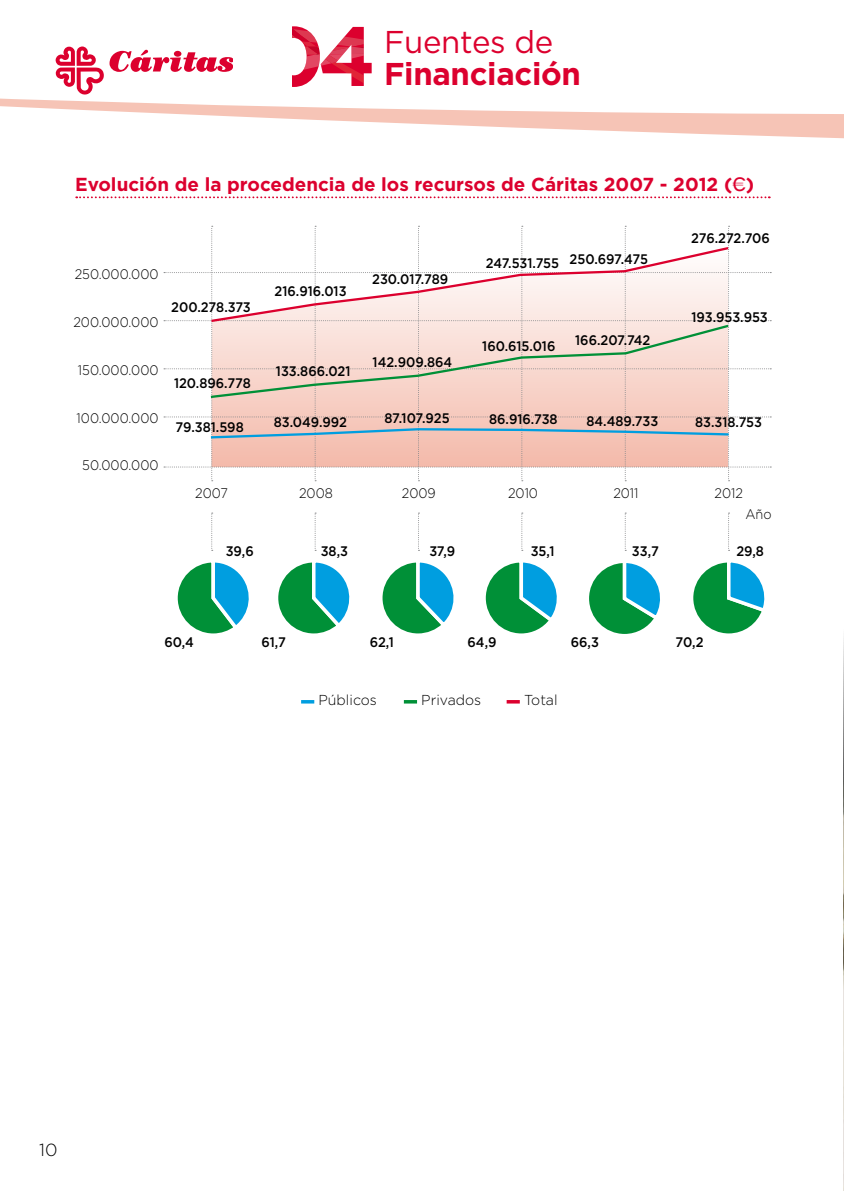
<style>
.page{position:relative;width:844px;height:1191px;background:#fff}
.page>*{position:absolute;margin:0;border:0;box-sizing:border-box;transform-origin:0 0}
.t1{font:700 31.5px "Gotham";letter-spacing:-.01em;color:#dc002e}
.t2{font:31.5px "Gotham";letter-spacing:-.01em;color:#dc002e}
.t3{font:700 18.9px "Gotham";color:#dc002e}
.t4{font:300 17.5px "Gotham";color:#000}
.t5{font:300 14.35px "Gotham";color:#000}
.t6{font:500 13.83px "Gotham";color:#000;scale:.92 1}
.t7{font:300 13.83px "Gotham";color:#000;scale:.92 1}
.s1{font-family:"Euro Collection";font-weight:400}
</style>
<div class="page">
<svg style="left:292px;top:26px;width:79px;height:61px"></svg>
<svg style="left:56px;top:46px;width:177px;height:49px"></svg>
<svg style="left:0;top:98px;width:843px;height:41px"></svg>
<div style="left:233px;top:5px;width:59px;height:97px;background:#fff"></div>
<svg style="left:211px;top:512px;width:2px;height:39px"></svg>
<svg style="left:314px;top:512px;width:2px;height:39px"></svg>
<svg style="left:418px;top:512px;width:1px;height:39px"></svg>
<svg style="left:521px;top:512px;width:1px;height:39px"></svg>
<svg style="left:624px;top:512px;width:2px;height:39px"></svg>
<svg style="left:728px;top:512px;width:1px;height:39px"></svg>
<svg style="left:76px;top:196px;width:693px;height:2px"></svg>
<svg style="left:301px;top:700px;width:13px;height:3px"></svg>
<svg style="left:404px;top:700px;width:13px;height:3px"></svg>
<svg style="left:506px;top:700px;width:13px;height:3px"></svg>
<svg style="left:164px;top:226px;width:607px;height:255px"></svg>
<img style="left:843px;top:638px;width:1px;height:553px">
<svg style="left:177px;top:562px;width:72px;height:72px"></svg>
<svg style="left:278px;top:562px;width:72px;height:72px"></svg>
<svg style="left:382px;top:562px;width:72px;height:72px"></svg>
<svg style="left:485px;top:562px;width:72px;height:72px"></svg>
<svg style="left:589px;top:563px;width:71px;height:71px"></svg>
<svg style="left:693px;top:562px;width:72px;height:72px"></svg>
<h1 class="t2" style="left:384px;top:24px;width:171px">Fuentes de</h1>
<h1 class="t1" style="left:384px;top:55px;width:198px">Financiación</h1>
<h2 class="t3" style="left:75px;top:173px;width:680px">Evolución de la procedencia de los recursos de Cáritas 2007 - 2012 (<span class="s1">H</span>)</h2>
<p class="t7" style="left:75px;top:267px;width:93px">250.000.000</p>
<p class="t7" style="left:73px;top:315px;width:94px">200.000.000</p>
<p class="t7" style="left:78px;top:362px;width:89px">150.000.000</p>
<p class="t7" style="left:77px;top:410px;width:90px">100.000.000</p>
<p class="t7" style="left:82px;top:458px;width:84px">50.000.000</p>
<p class="t6" style="left:171px;top:299px;width:88px">200.278.373</p>
<p class="t6" style="left:174px;top:375px;width:85px">120.896.778</p>
<p class="t6" style="left:274px;top:283px;width:80px">216.916.013</p>
<p class="t6" style="left:372px;top:271px;width:84px">230.017.789</p>
<p class="t6" style="left:276px;top:364px;width:82px">133.866.021</p>
<p class="t6" style="left:372px;top:354px;width:88px">142.909.864</p>
<p class="t6" style="left:485px;top:253px;width:178px">247.531.755 250.697.475</p>
<p class="t6" style="left:482px;top:338px;width:81px">160.615.016</p>
<p class="t6" style="left:575px;top:332px;width:83px">166.207.742</p>
<p class="t6" style="left:691px;top:230px;width:87px">276.272.706</p>
<p class="t6" style="left:691px;top:309px;width:85px">193.953.953</p>
<p class="t6" style="left:175px;top:419px;width:76px">79.381.598</p>
<p class="t6" style="left:273px;top:414px;width:81px">83.049.992</p>
<p class="t6" style="left:384px;top:410px;width:72px">87.107.925</p>
<p class="t6" style="left:489px;top:411px;width:76px">86.916.738</p>
<p class="t6" style="left:586px;top:413px;width:79px">84.489.733</p>
<p class="t6" style="left:694px;top:414px;width:74px">83.318.753</p>
<p class="t7" style="left:195px;top:485px;width:37px">2007</p>
<p class="t7" style="left:299px;top:485px;width:38px">2008</p>
<p class="t7" style="left:402px;top:485px;width:38px">2009</p>
<p class="t7" style="left:508px;top:485px;width:34px">2010</p>
<p class="t7" style="left:613px;top:485px;width:29px">2011</p>
<p class="t7" style="left:714px;top:485px;width:32px">2012</p>
<p class="t6" style="left:226px;top:543px;width:32px">39,6</p>
<p class="t6" style="left:320px;top:543px;width:31px">38,3</p>
<p class="t6" style="left:429px;top:543px;width:30px">37,9</p>
<p class="t6" style="left:530px;top:543px;width:27px">35,1</p>
<p class="t6" style="left:631px;top:543px;width:31px">33,7</p>
<p class="t7" style="left:745px;top:506px;width:30px">Año</p>
<p class="t6" style="left:736px;top:543px;width:32px">29,8</p>
<p class="t6" style="left:164px;top:634px;width:34px">60,4</p>
<p class="t6" style="left:261px;top:634px;width:28px">61,7</p>
<p class="t6" style="left:369px;top:634px;width:28px">62,1</p>
<p class="t6" style="left:467px;top:634px;width:33px">64,9</p>
<p class="t6" style="left:570px;top:634px;width:32px">66,3</p>
<p class="t5" style="left:318px;top:692px;width:60px">Públicos</p>
<p class="t5" style="left:421px;top:692px;width:61px">Privados</p>
<p class="t5" style="left:524px;top:692px;width:35px">Total</p>
<p class="t6" style="left:675px;top:634px;width:32px">70,2</p>
<p class="t4" style="left:39px;top:1140px;width:20px">10</p>
</div>
